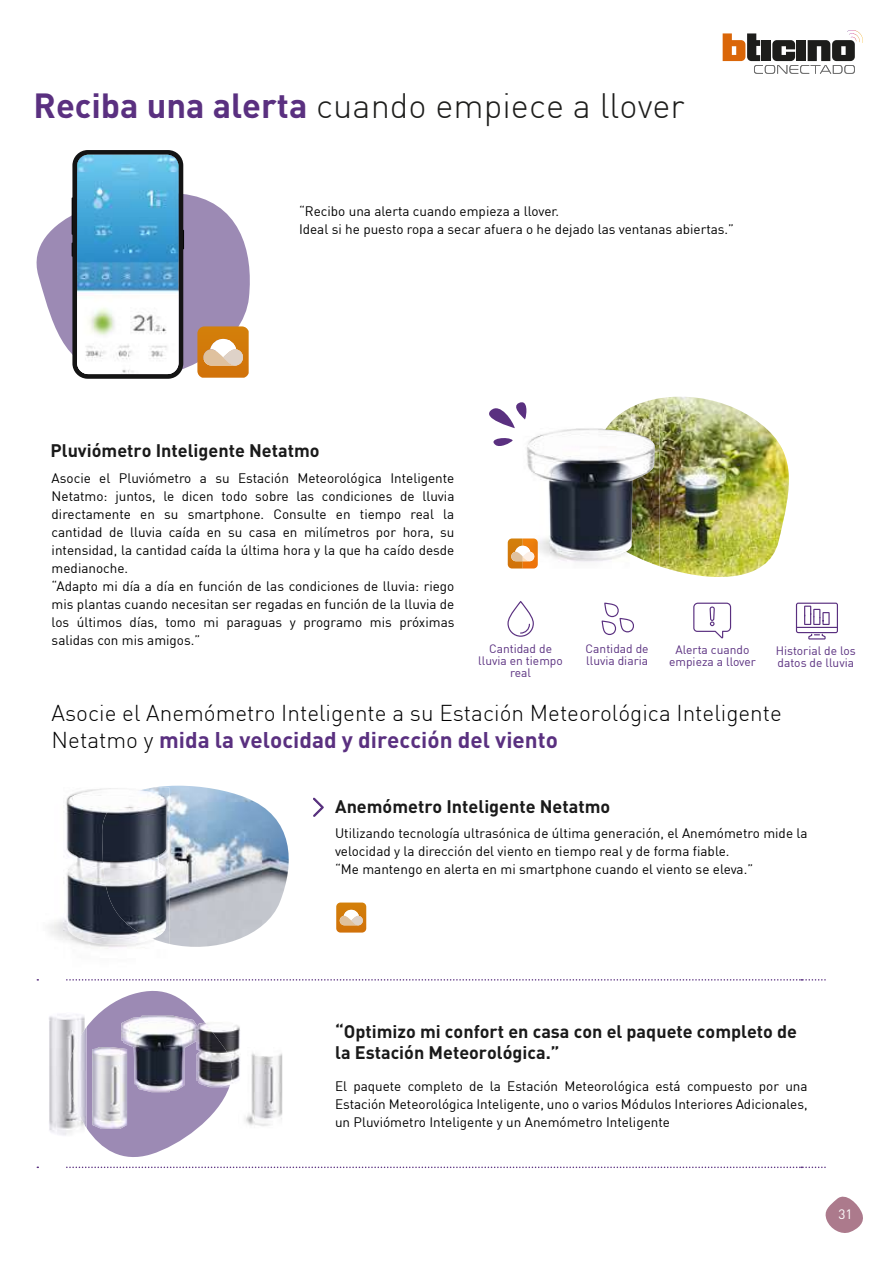
<style>
.page{position:relative;width:893px;height:1263px;background:#fff}
.page>*{position:absolute;margin:0;border:0;box-sizing:border-box;transform-origin:0 0}
.t1{font:300 34.5px "DIN";color:#1d1d1b}
.t2{font:300 22.5px/27px "DIN";color:#000}
.t3{font:700 18px/21.6px "DIN";color:#1a1a1a}
.t4{font:13.5px/18px "DIN";color:#000}
.t5{font:13.5px "DIN Pro";color:#fff}
.t6{font:12px/12px "DIN";color:#5a3080;text-align:center}
.s1{font-weight:700;color:#5a3080}
</style>
<div class="page">
<img style="left:614px;top:397px;width:175px;height:180px">
<img style="left:158px;top:786px;width:131px;height:161px">
<svg style="left:36px;top:194px;width:214px;height:175px;fill:#9c8ab4"></svg>
<svg style="left:72px;top:150px;width:112px;height:229px;background:#36373b"></svg>
<img style="left:77px;top:155px;width:101px;height:219px">
<svg style="left:197px;top:326px;width:52px;height:52px;background:#d9994c"></svg>
<img style="left:151px;top:787px;width:18px;height:157px">
<svg style="left:67px;top:979px;width:759px;height:189px"></svg>
<img style="left:49px;top:1012px;width:38px;height:125px">
<img style="left:233px;top:1021px;width:7px;height:66px">
<img style="left:238px;top:1047px;width:51px;height:87px">
<img style="left:121px;top:1016px;width:112px;height:76px">
<img style="left:68px;top:1027px;width:19px;height:101px">
<img style="left:92px;top:1047px;width:35px;height:82px">
<svg style="left:507px;top:601px;width:27px;height:36px"></svg>
<svg style="left:602px;top:603px;width:32px;height:32px"></svg>
<svg style="left:796px;top:603px;width:42px;height:36px"></svg>
<svg style="left:693px;top:603px;width:38px;height:35px"></svg>
<svg style="left:493px;top:438px;width:20px;height:8px"></svg>
<img style="left:560px;top:428px;width:99px;height:140px">
<img style="left:583px;top:419px;width:76px;height:147px">
<img style="left:534px;top:559px;width:4px;height:9px">
<svg style="left:508px;top:538px;width:26px;height:30px"></svg>
<svg style="left:489px;top:402px;width:38px;height:26px"></svg>
<img style="left:527px;top:429px;width:128px;height:130px">
<svg style="left:313px;top:797px;width:11px;height:20px"></svg>
<svg style="left:336px;top:902px;width:30px;height:30px"></svg>
<img style="left:67px;top:788px;width:86px;height:157px">
<img style="left:102px;top:790px;width:65px;height:149px">
<svg style="left:723px;top:30px;width:140px;height:44px"></svg>
<svg style="left:825px;top:1196px;width:38px;height:37px"></svg>
<h1 class="t1" style="left:33px;top:85px;width:653px"><span class="s1">Reciba una alerta</span> cuando empiece a llover</h1>
<p class="t4" style="left:299px;top:202px;width:437px">“Recibo una alerta cuando empieza a llover.<br>Ideal si he puesto ropa a secar afuera o he dejado las ventanas abiertas.”</p>
<h3 class="t3" style="left:51px;top:439px;width:271px">Pluviómetro Inteligente Netatmo</h3>
<p class="t4" style="left:52px;top:469px;width:404px">Asocie el Pluviómetro a su Estación Meteorológica Inteligente Netatmo: juntos, le dicen todo sobre las condiciones de lluvia directamente en su smartphone. Consulte en tiempo real la cantidad de lluvia caída en su casa en milímetros por hora, su intensidad, la cantidad caída la última hora y la que ha caído desde medianoche.<br>“Adapto mi día a día en función de las condiciones de lluvia: riego mis plantas cuando necesitan ser regadas en función de la lluvia de los últimos días, tomo mi paraguas y programo mis próximas salidas con mis amigos.”</p>
<p class="t6" style="left:478px;top:642px;width:86px">Cantidad de lluvia en tiempo real</p>
<p class="t6" style="left:586px;top:642px;width:64px;text-align:left">Cantidad de lluvia diaria</p>
<p class="t6" style="left:776px;top:644px;width:81px;text-align:left">Historial de los datos de lluvia</p>
<p class="t6" style="left:669px;top:644px;width:88px">Alerta cuando empieza a llover</p>
<h2 class="t2" style="left:52px;top:699px;width:732px">Asocie el Anemómetro Inteligente a su Estación Meteorológica Inteligente<br>Netatmo y <span class="s1">mida la velocidad y dirección del viento</span></h2>
<h3 class="t3" style="left:335px;top:795px;width:277px">Anemómetro Inteligente Netatmo</h3>
<p class="t4" style="left:335px;top:824px;width:474px">Utilizando tecnología ultrasónica de última generación, el Anemómetro mide la velocidad y la dirección del viento en tiempo real y de forma fiable.<br>“Me mantengo en alerta en mi smartphone cuando el viento se eleva.”</p>
<h3 class="t3" style="left:335px;top:1020px;width:463px">“Optimizo mi confort en casa con el paquete completo de la Estación Meteorológica.”</h3>
<p class="t4" style="left:335px;top:1077px;width:474px;text-align:justify">El paquete completo de la Estación Meteorológica está compuesto por una Estación Meteorológica Inteligente, uno o varios Módulos Interiores Adicionales, un Pluviómetro Inteligente y un Anemómetro Inteligente</p>
<p class="t5" style="left:839px;top:1205px;width:16px">31</p>
</div>
